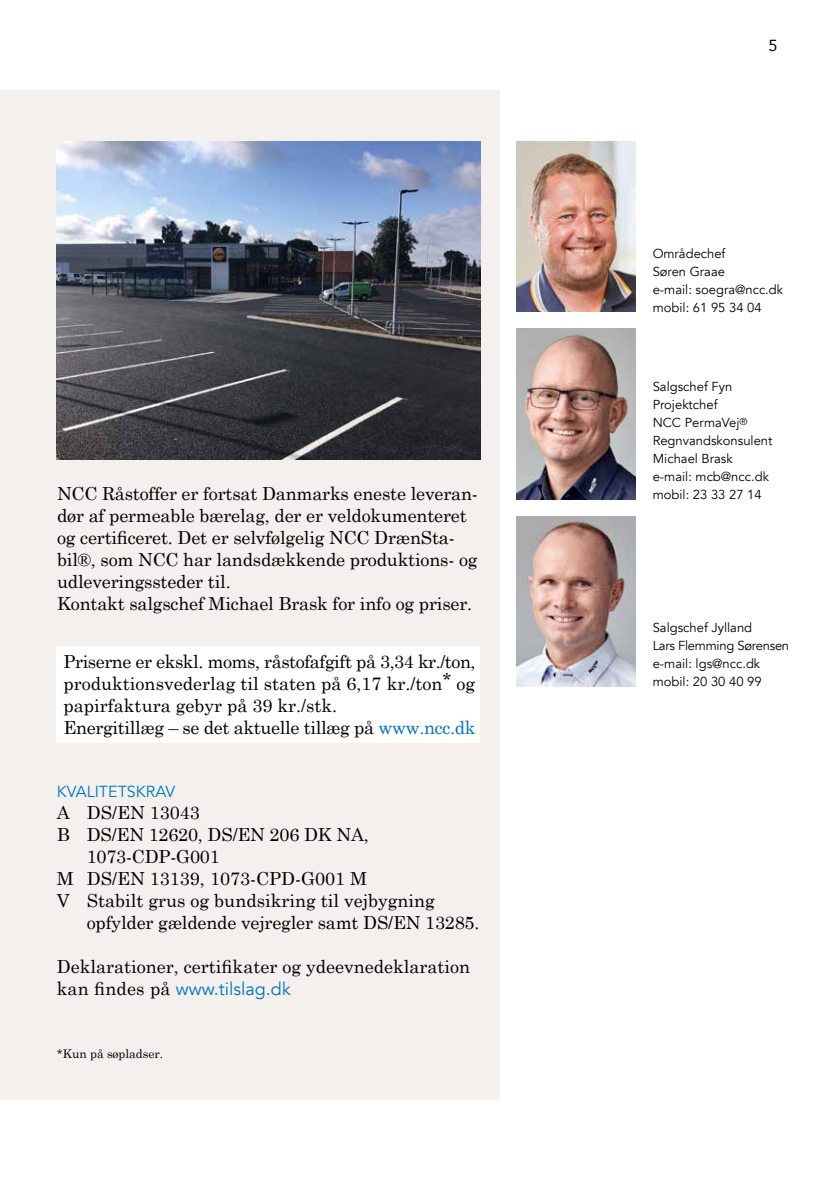
<style>
.page{position:relative;width:840px;height:1191px;background:#fff}
.page>*{position:absolute;margin:0;border:0;box-sizing:border-box;transform-origin:0 0}
.t1{font:18px/22px "Century Schoolbook";letter-spacing:-.01em;color:#000}
.t2{font:18px "Avenir";color:#0075bc}
.t3{font:16px "Avenir";color:#0075bc}
.t4{font:16px "Avenir";color:#000}
.t5{font:13px/18px "Avenir";color:#000}
.t6{font:12px "Century Schoolbook";color:#000}
.s1{color:#0075bc}
.s2{font-family:"Century Schoolbook";color:#000}
</style>
<div class="page">
<div style="left:0;top:91px;width:499px;height:1009px;background:#f3f0ee"></div>
<img style="left:516px;top:142px;width:119px;height:170px">
<img style="left:516px;top:516px;width:119px;height:170px">
<img style="left:516px;top:329px;width:119px;height:170px">
<div style="left:57px;top:646px;width:423px;height:96px;background:#fff"></div>
<img style="left:57px;top:142px;width:423px;height:317px">
<p class="t1" style="left:57px;top:482px;width:422px">NCC Råstoffer er fortsat Danmarks eneste leveran&shy;dør af permeable bærelag, der er veldokumenteret og certificeret. Det er selvfølgelig NCC DrænSta&shy;bil®, som NCC har landsdækkende produktions- og udleveringssteder til.<br>Kontakt salgschef Michael Brask for info og priser.</p>
<p class="t1" style="left:63px;top:649px;width:413px">Priserne er ekskl. moms, råstofafgift på 3,34 kr./ton, produktionsvederlag til staten på 6,17 kr./ton* og papirfaktura gebyr på 39 kr./stk.<br>Energitillæg – se det aktuelle tillæg på <span class="s1">www.ncc.dk</span></p>
<p class="t3" style="left:57px;top:782px;width:120px">KVALITETSKRAV</p>
<p class="t1" style="left:57px;top:801px;width:145px">A DS/EN 13043</p>
<p class="t1" style="left:57px;top:823px;width:313px">B DS/EN 12620, DS/EN 206 DK NA,</p>
<p class="t1" style="left:87px;top:845px;width:134px">1073-CDP-G001</p>
<p class="t1" style="left:57px;top:867px;width:312px">M DS/EN 13139, 1073-CPD-G001 M</p>
<p class="t1" style="left:57px;top:889px;width:379px">V Stabilt grus og bundsikring til vejbygning</p>
<p class="t1" style="left:87px;top:911px;width:394px">opfylder gældende vejregler samt DS/EN 13285.</p>
<p class="t1" style="left:57px;top:955px;width:415px">Deklarationer, certifikater og ydeevnedeklaration</p>
<p class="t2" style="left:57px;top:978px;width:235px"><span class="s2">kan findes på</span> www.tilslag.dk</p>
<p class="t6" style="left:57px;top:1045px;width:108px">*Kun på søpladser.</p>
<p class="t4" style="left:768px;top:33px;width:10px">5</p>
<p class="t5" style="left:652px;top:245px;width:132px">Områdechef<br>Søren Graae<br>e-mail: soegra@ncc.dk mobil: 61 95 34 04</p>
<p class="t5" style="left:652px;top:378px;width:121px">Salgschef Fyn<br>Projektchef<br>NCC PermaVej<sup>®<br></sup>Regnvandskonsulent<br>Michael Brask e-mail: mcb@ncc.dk mobil: 23 33 27 14</p>
<p class="t5" style="left:652px;top:619px;width:138px">Salgschef Jylland<br>Lars Flemming Sørensen e-mail: lgs@ncc.dk mobil: 20 30 40 99</p>
</div>
